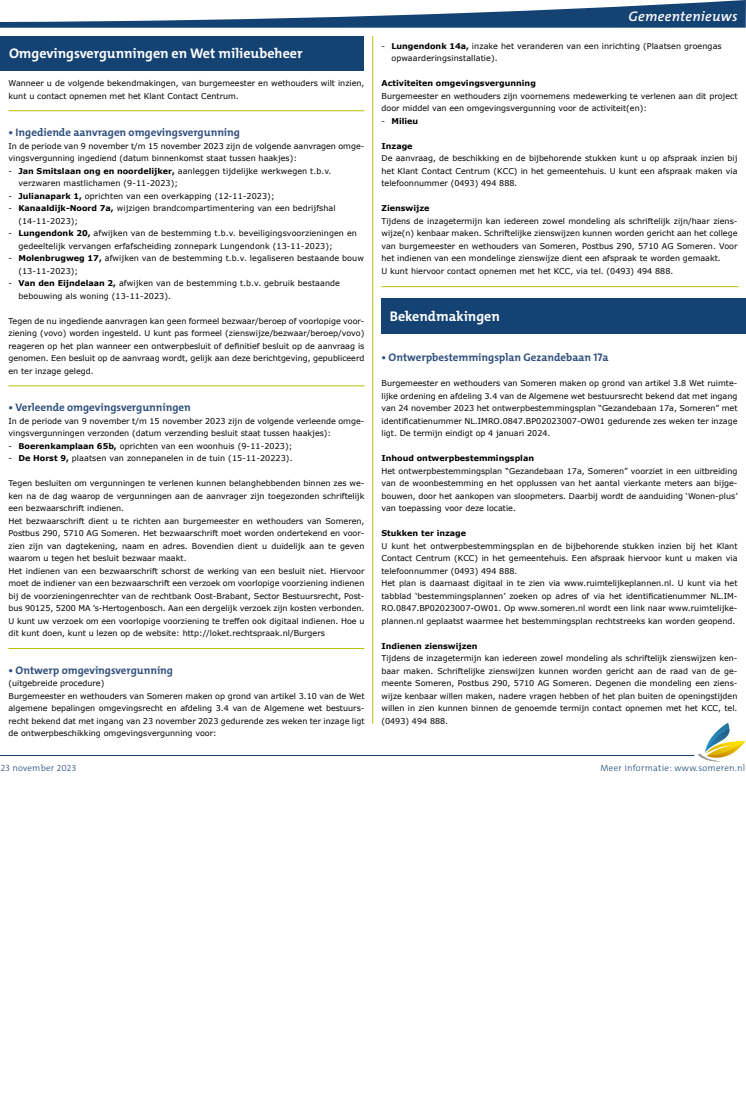
<style>
.page{position:relative;width:746px;height:1106px;background:#fff}
.page>*{position:absolute;margin:0;border:0;box-sizing:border-box;transform-origin:0 0}
.t1{font:700 14px "The Mix";color:#fff}
.t2{font:italic 600 14px "The Mix";letter-spacing:.02em;color:#fff}
.t3{font:700 11px "The Mix";color:#304f7d}
.t4{font:300 9px "The Mix";letter-spacing:.03em;color:#144272}
.t5{font:8px/12.5px "Verdana";color:#000}
.t6{font:700 8px "Verdana";color:#000}
.s1{font-weight:700}
.s2{font-weight:400}
</style>
<div class="page">
<svg style="left:0;top:0;width:745px;height:28px"></svg>
<div style="left:0;top:36px;width:364px;height:34px;background:#144272"></div>
<hr style="left:9px;top:110px;width:355px;height:1px;background:#bcbe00">
<hr style="left:9px;top:385px;width:355px;height:1px;background:#bcbe00">
<hr style="left:9px;top:648px;width:355px;height:1px;background:#bcbe00">
<hr style="left:0;top:755px;width:694px;height:1px;background:#144272">
<svg style="left:698px;top:722px;width:47px;height:40px"></svg>
<div style="left:381px;top:298px;width:365px;height:36px;background:#144272"></div>
<hr style="left:381px;top:286px;width:357px;height:1px;background:#bcbe00">
<hr style="left:372px;top:36px;width:1px;height:687px;background:#bcbe00">
<h1 class="t2" style="left:628px;top:7px;width:110px">Gemeentenieuws</h1>
<p class="t5" style="left:391px;top:39px;width:332px;text-indent:-10px">- <span class="s1">Lungendonk 14a,</span> inzake het veranderen van een inrichting (Plaatsen groengas opwaarderingsinstallatie).</p>
<p class="t6" style="left:381px;top:78px;width:156px">Activiteiten omgevingsvergunning</p>
<p class="t5" style="left:381px;top:89px;width:357px">Burgemeester en wethouders zijn voornemens medewerking te verlenen aan dit project door middel van een omgevingsvergunning voor de activiteit(en):</p>
<p class="t6" style="left:381px;top:115px;width:38px"><span class="s2">-</span> Milieu</p>
<p class="t6" style="left:381px;top:140px;width:33px">Inzage</p>
<p class="t5" style="left:381px;top:152px;width:357px;text-align:justify">De aanvraag, de beschikking en de bijbehorende stukken kunt u op afspraak inzien bij het Klant Contact Centrum (KCC) in het gemeentehuis. U kunt een afspraak maken via telefoonnummer (0493) 494 888.</p>
<p class="t6" style="left:381px;top:203px;width:49px">Zienswijze</p>
<p class="t5" style="left:381px;top:214px;width:357px">Tijdens de inzagetermijn kan iedereen zowel mondeling als schriftelijk zijn/haar ziens&shy;wijze(n) kenbaar maken. Schriftelijke zienswijzen kunnen worden gericht aan het college van burgemeester en wethouders van Someren, Postbus 290, 5710 AG Someren. Voor het indienen van een mondelinge zienswijze dient een afspraak te worden gemaakt.<br>U kunt hiervoor contact opnemen met het KCC, via tel. (0493) 494 888.</p>
<h1 class="t1" style="left:9px;top:44px;width:295px">Omgevingsvergunningen en Wet milieubeheer</h1>
<p class="t5" style="left:9px;top:77px;width:357px">Wanneer u de volgende bekendmakingen, van burgemeester en wethouders wilt inzien, kunt u contact opnemen met het Klant Contact Centrum.</p>
<h2 class="t3" style="left:9px;top:125px;width:233px">• Ingediende aanvragen omgevingsvergunning</h2>
<p class="t5" style="left:9px;top:139px;width:357px">In de periode van 9 november t/m 15 november 2023 zijn de volgende aanvragen omge&shy;vingsvergunning ingediend (datum binnenkomst staat tussen haakjes):</p>
<p class="t5" style="left:18px;top:164px;width:314px;text-indent:-10px">- <span class="s1">Jan Smitslaan ong en noordelijker,</span> aanleggen tijdelijke werkwegen t.b.v. verzwaren mastlichamen (9-11-2023);</p>
<p class="t5" style="left:9px;top:189px;width:267px">- <span class="s1">Julianapark 1,</span> oprichten van een overkapping (12-11-2023);</p>
<p class="t5" style="left:18px;top:202px;width:319px;text-indent:-10px">- <span class="s1">Kanaaldijk-Noord 7a,</span> wijzigen brandcompartimentering van een bedrijfshal (14-11-2023);</p>
<p class="t5" style="left:18px;top:227px;width:340px;text-indent:-10px">- <span class="s1">Lungendonk 20,</span> afwijken van de bestemming t.b.v. beveiligingsvoorzieningen en gedeeltelijk vervangen erfafscheiding zonnepark Lungendonk (13-11-2023);</p>
<p class="t5" style="left:18px;top:252px;width:347px;text-indent:-10px">- <span class="s1">Molenbrugweg 17,</span> afwijken van de bestemming t.b.v. legaliseren bestaande bouw (13-11-2023);</p>
<p class="t5" style="left:18px;top:277px;width:323px;text-indent:-10px">- <span class="s1">Van den Eijndelaan 2,</span> afwijken van de bestemming t.b.v. gebruik bestaande bebouwing als woning (13-11-2023).</p>
<p class="t5" style="left:9px;top:314px;width:357px;text-align:justify">Tegen de nu ingediende aanvragen kan geen formeel bezwaar/beroep of voorlopige voor&shy;ziening (vovo) worden ingesteld. U kunt pas formeel (zienswijze/bezwaar/beroep/vovo) reageren op het plan wanneer een ontwerpbesluit of definitief besluit op de aanvraag is genomen. Een besluit op de aanvraag wordt, gelijk aan deze berichtgeving, gepubliceerd en ter inzage gelegd.</p>
<h2 class="t3" style="left:9px;top:400px;width:184px">• Verleende omgevingsvergunningen</h2>
<p class="t5" style="left:9px;top:414px;width:357px">In de periode van 9 november t/m 15 november 2023 zijn de volgende verleende omge&shy;vingsvergunningen verzonden (datum verzending besluit staat tussen haakjes):</p>
<p class="t5" style="left:9px;top:439px;width:285px">- <span class="s1">Boerenkamplaan 65b,</span> oprichten van een woonhuis (9-11-2023);</p>
<p class="t5" style="left:9px;top:452px;width:285px">- <span class="s1">De Horst 9,</span> plaatsen van zonnepanelen in de tuin (15-11-20223).</p>
<p class="t5" style="left:9px;top:477px;width:357px">Tegen besluiten om vergunningen te verlenen kunnen belanghebbenden binnen zes we&shy;ken na de dag waarop de vergunningen aan de aanvrager zijn toegezonden schriftelijk een bezwaarschrift indienen.<br>Het bezwaarschrift dient u te richten aan burgemeester en wethouders van Someren, Postbus 290, 5710 AG Someren. Het bezwaarschrift moet worden ondertekend en voor&shy;zien zijn van dagtekening, naam en adres. Bovendien dient u duidelijk aan te geven waarom u tegen het besluit bezwaar maakt.<br>Het indienen van een bezwaarschrift schorst de werking van een besluit niet. Hiervoor moet de indiener van een bezwaarschrift een verzoek om voorlopige voorziening indienen bij de voorzieningenrechter van de rechtbank Oost-Brabant, Sector Bestuursrecht, Post&shy;bus 90125, 5200 MA ’s-Hertogenbosch. Aan een dergelijk verzoek zijn kosten verbonden.<br>U kunt uw verzoek om een voorlopige voorziening te treffen ook digitaal indienen. Hoe u dit kunt doen, kunt u lezen op de website: http://loket.rechtspraak.nl/Burgers</p>
<h2 class="t3" style="left:9px;top:663px;width:166px">• Ontwerp omgevingsvergunning</h2>
<p class="t5" style="left:9px;top:677px;width:357px">(uitgebreide procedure)<br>Burgemeester en wethouders van Someren maken op grond van artikel 3.10 van de Wet algemene bepalingen omgevingsrecht en afdeling 3.4 van de Algemene wet bestuurs&shy;recht bekend dat met ingang van 23 november 2023 gedurende zes weken ter inzage ligt de ontwerpbeschikking omgevingsvergunning voor:</p>
<p class="t4" style="left:1px;top:761px;width:77px">23 november 2023</p>
<p class="t4" style="left:600px;top:762px;width:146px">Meer informatie: www.someren.nl</p>
<h1 class="t1" style="left:390px;top:307px;width:111px">Bekendmakingen</h1>
<h2 class="t3" style="left:381px;top:350px;width:229px">• Ontwerpbestemmingsplan Gezandebaan 17a</h2>
<p class="t5" style="left:381px;top:377px;width:357px;text-align:justify">Burgemeester en wethouders van Someren maken op grond van artikel 3.8 Wet ruimte&shy;lijke ordening en afdeling 3.4 van de Algemene wet bestuursrecht bekend dat met ingang van 24 november 2023 het ontwerpbestemmingsplan “Gezandebaan 17a, Someren” met identificatienummer NL.IMRO.0847.BP02023007-OW01 gedurende zes weken ter inzage ligt. De termijn eindigt op 4 januari 2024.</p>
<p class="t6" style="left:381px;top:453px;width:154px">Inhoud ontwerpbestemmingsplan</p>
<p class="t5" style="left:381px;top:464px;width:357px;text-align:justify">Het ontwerpbestemmingsplan “Gezandebaan 17a, Someren” voorziet in een uitbreiding van de woonbestemming en het opplussen van het aantal vierkante meters aan bijge&shy;bouwen, door het aankopen van sloopmeters. Daarbij wordt de aanduiding ‘Wonen-plus’ van toepassing voor deze locatie.</p>
<p class="t6" style="left:381px;top:528px;width:86px">Stukken ter inzage</p>
<p class="t5" style="left:381px;top:539px;width:357px">U kunt het ontwerpbestemmingsplan en de bijbehorende stukken inzien bij het Klant Contact Centrum (KCC) in het gemeentehuis. Een afspraak hiervoor kunt u maken via telefoonnummer (0493) 494 888.<br>Het plan is daarnaast digitaal in te zien via www.ruimtelijkeplannen.nl. U kunt via het tabblad ‘bestemmingsplannen’ zoeken op adres of via het identificatienummer NL.IM-RO.0847.BP02023007-OW01. Op www.someren.nl wordt een link naar www.ruimtelijke&shy;plannen.nl geplaatst waarmee het bestemmingsplan rechtstreeks kan worden geopend.</p>
<p class="t6" style="left:381px;top:640px;width:97px">Indienen zienswijzen</p>
<p class="t5" style="left:381px;top:652px;width:357px;text-align:justify">Tijdens de inzagetermijn kan iedereen zowel mondeling als schriftelijk zienswijzen ken&shy;baar maken. Schriftelijke zienswijzen kunnen worden gericht aan de raad van de ge&shy;meente Someren, Postbus 290, 5710 AG Someren. Degenen die mondeling een ziens&shy;wijze kenbaar willen maken, nadere vragen hebben of het plan buiten de openingstijden willen in zien kunnen binnen de genoemde termijn contact opnemen met het KCC, tel. (0493) 494 888.</p>
</div>
